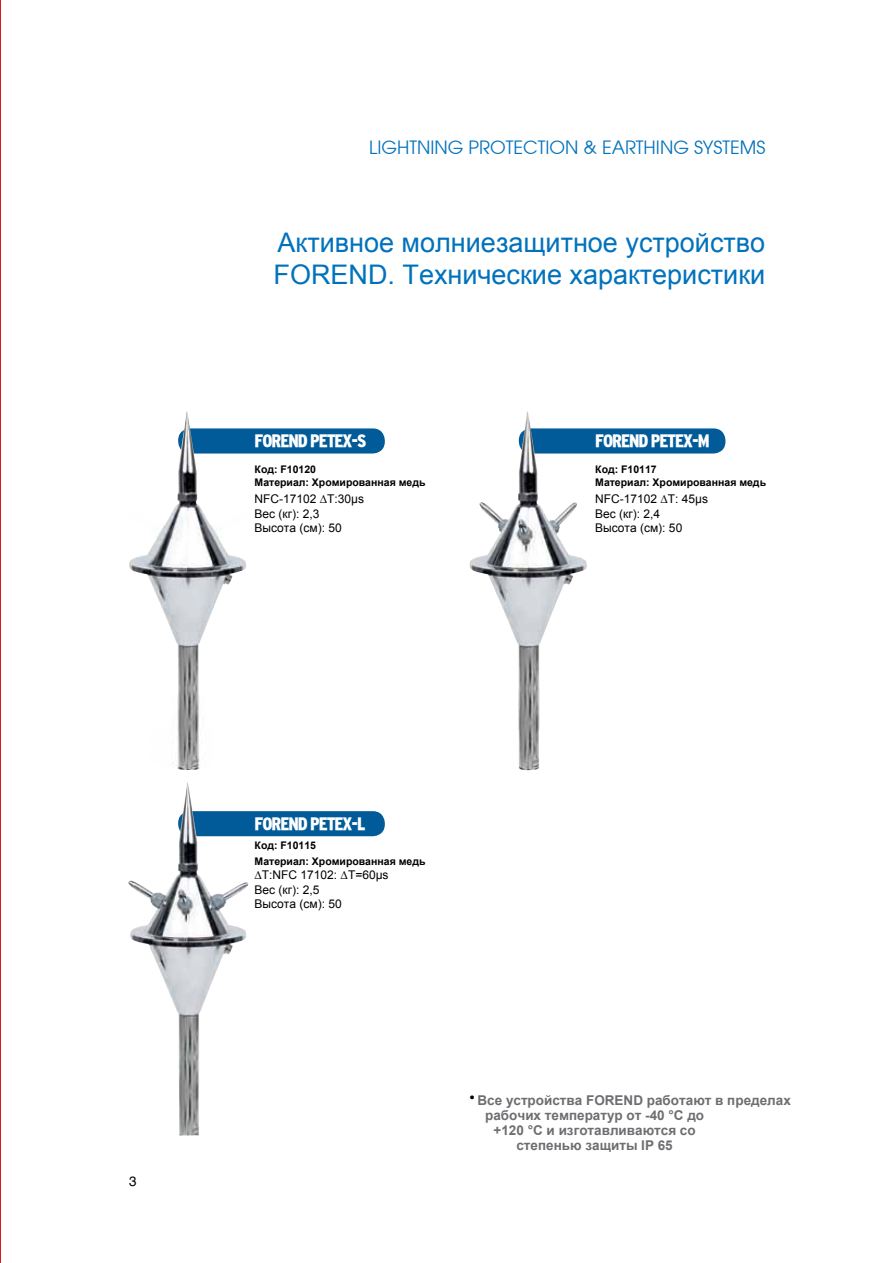
<style>
.page{position:relative;width:893px;height:1263px;background:#fff}
.page>*{position:absolute;margin:0;border:0;box-sizing:border-box;transform-origin:0 0}
.t1{font:27px/32.4px "Arial";color:#0072bc}
.t2{font:18px "Interstate Con T";letter-spacing:-.06em;color:#fff}
.t3{font:18px "Avant Garde T";color:#0072bc}
.t4{font:700 13.5px "Arial";color:#6d6e71}
.t5{font:13.5px "Helvetica";color:#000}
.t6{font:12px/14.4px "Arial";color:#000}
.t7{font:700 10.5px/12.6px "Arial";color:#000}
</style>
<div class="page">
<hr style="left:0;top:0;width:1px;height:1263px;background:#d71920">
<div style="left:178px;top:811px;width:207px;height:25px;background:#005b98;border-radius:12px"></div>
<div style="left:178px;top:428px;width:207px;height:25px;background:#005b98;border-radius:12px"></div>
<div style="left:519px;top:428px;width:206px;height:25px;background:#005b98;border-radius:12px"></div>
<img style="left:129px;top:412px;width:119px;height:358px">
<img style="left:128px;top:782px;width:120px;height:353px">
<img style="left:485px;top:412px;width:42px;height:107px">
<p class="t5" style="left:129px;top:1171px;width:9px">3</p>
<h2 class="t3" style="left:369px;top:136px;width:398px">LIGHTNING PROTECTION &amp; EARTHING SYSTEMS</h2>
<h1 class="t1" style="left:273px;top:226px;width:493px">Активное молниезащитное устройство<br>FOREND. Технические характеристики</h1>
<h2 class="t2" style="left:255px;top:431px;width:113px">FOREND PETEX-S</h2>
<h2 class="t2" style="left:595px;top:431px;width:116px">FOREND PETEX-M</h2>
<p class="t7" style="left:255px;top:464px;width:172px">Код: F10120<br>Материал: Хромированная медь</p>
<p class="t6" style="left:255px;top:492px;width:111px">NFC-17102 ∆T:30µs<br>Вес (кг): 2,3<br>Высота (см): 50</p>
<p class="t7" style="left:595px;top:464px;width:172px">Код: F10117<br>Материал: Хромированная медь</p>
<p class="t6" style="left:595px;top:492px;width:114px">NFC-17102 ∆T: 45µs<br>Вес (кг): 2,4<br>Высота (см): 50</p>
<h2 class="t2" style="left:255px;top:813px;width:112px">FOREND PETEX-L</h2>
<p class="t7" style="left:255px;top:838px;width:172px;line-height:15.3px">Код: F10115<br>Материал: Хромированная медь</p>
<p class="t6" style="left:255px;top:868px;width:135px">∆T:NFC 17102: ∆T=60µs<br>Вес (кг): 2,5<br>Высота (см): 50</p>
<p class="t4" style="left:470px;top:1091px;width:322px"><sup>•</sup> Все устройства FOREND работают в пределах</p>
<p class="t4" style="left:485px;top:1106px;width:220px">рабочих температур от -40 °С до</p>
<p class="t4" style="left:494px;top:1121px;width:204px">+120 °С и изготавливаются со</p>
<p class="t4" style="left:516px;top:1136px;width:158px">степенью защиты IP 65</p>
</div>
